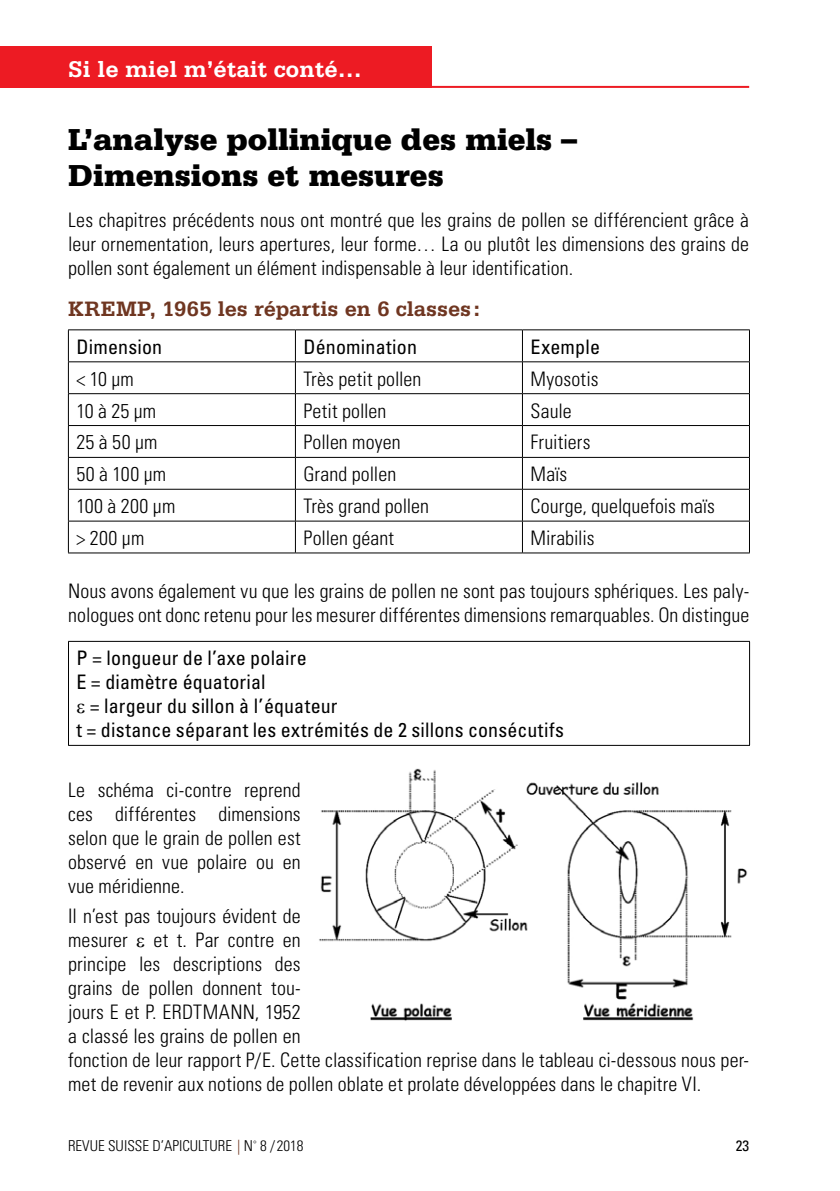
<style>
.page{position:relative;width:840px;height:1191px;background:#fff}
.page>*{position:absolute;margin:0;border:0;box-sizing:border-box;transform-origin:0 0}
.t1{font:900 32px/36px "Serifa";color:#000}
.t2{font:700 24px "Serifa";color:#fff}
.t3{font:700 22px "Serifa";letter-spacing:.02em;color:#6f3621}
.t4{font:300 condensed 20px/24px "Univers";letter-spacing:.005em;color:#000}
.t5{font:condensed 20px/24px "Univers";letter-spacing:.01em;color:#000}
.t6{font:300 condensed 15px "Univers";color:#000}
.t7{font:condensed 15px "Univers";color:#000}
.s1{color:#6f3621}
</style>
<div class="page">
<hr style="left:0;top:86px;width:748px;height:2px;background:#ed1b23">
<div style="left:0;top:47px;width:431px;height:41px;background:#ed1b23"></div>
<hr style="left:68px;top:329px;width:227px;height:1px;background:#000">
<hr style="left:68px;top:330px;width:1px;height:31px;background:#000">
<hr style="left:295px;top:329px;width:227px;height:1px;background:#000">
<hr style="left:295px;top:330px;width:1px;height:31px;background:#000">
<hr style="left:522px;top:329px;width:227px;height:1px;background:#000">
<hr style="left:522px;top:330px;width:1px;height:31px;background:#000">
<hr style="left:748px;top:330px;width:1px;height:31px;background:#000">
<hr style="left:68px;top:361px;width:227px;height:1px;background:#000">
<hr style="left:68px;top:362px;width:1px;height:31px;background:#000">
<hr style="left:295px;top:361px;width:227px;height:1px;background:#000">
<hr style="left:295px;top:362px;width:1px;height:31px;background:#000">
<hr style="left:522px;top:361px;width:227px;height:1px;background:#000">
<hr style="left:522px;top:362px;width:1px;height:31px;background:#000">
<hr style="left:748px;top:362px;width:1px;height:31px;background:#000">
<hr style="left:68px;top:393px;width:227px;height:1px;background:#000">
<hr style="left:68px;top:394px;width:1px;height:31px;background:#000">
<hr style="left:295px;top:393px;width:227px;height:1px;background:#000">
<hr style="left:295px;top:394px;width:1px;height:31px;background:#000">
<hr style="left:522px;top:393px;width:227px;height:1px;background:#000">
<hr style="left:522px;top:394px;width:1px;height:31px;background:#000">
<hr style="left:748px;top:394px;width:1px;height:31px;background:#000">
<hr style="left:68px;top:425px;width:227px;height:1px;background:#000">
<hr style="left:68px;top:426px;width:1px;height:31px;background:#000">
<hr style="left:295px;top:425px;width:227px;height:1px;background:#000">
<hr style="left:295px;top:426px;width:1px;height:31px;background:#000">
<hr style="left:522px;top:425px;width:227px;height:1px;background:#000">
<hr style="left:522px;top:426px;width:1px;height:31px;background:#000">
<hr style="left:748px;top:426px;width:1px;height:31px;background:#000">
<hr style="left:68px;top:457px;width:227px;height:1px;background:#000">
<hr style="left:68px;top:458px;width:1px;height:31px;background:#000">
<hr style="left:295px;top:457px;width:227px;height:1px;background:#000">
<hr style="left:295px;top:458px;width:1px;height:31px;background:#000">
<hr style="left:522px;top:457px;width:227px;height:1px;background:#000">
<hr style="left:522px;top:458px;width:1px;height:31px;background:#000">
<hr style="left:748px;top:458px;width:1px;height:31px;background:#000">
<hr style="left:68px;top:489px;width:227px;height:1px;background:#000">
<hr style="left:68px;top:489px;width:1px;height:32px;background:#000">
<hr style="left:295px;top:489px;width:227px;height:1px;background:#000">
<hr style="left:295px;top:489px;width:1px;height:32px;background:#000">
<hr style="left:522px;top:489px;width:227px;height:1px;background:#000">
<hr style="left:522px;top:489px;width:1px;height:32px;background:#000">
<hr style="left:748px;top:489px;width:1px;height:32px;background:#000">
<hr style="left:68px;top:521px;width:227px;height:1px;background:#000">
<hr style="left:68px;top:521px;width:1px;height:31px;background:#000">
<hr style="left:295px;top:521px;width:227px;height:1px;background:#000">
<hr style="left:295px;top:521px;width:1px;height:31px;background:#000">
<hr style="left:522px;top:521px;width:227px;height:1px;background:#000">
<hr style="left:522px;top:521px;width:1px;height:31px;background:#000">
<hr style="left:748px;top:521px;width:1px;height:31px;background:#000">
<hr style="left:68px;top:552px;width:227px;height:1px;background:#000">
<hr style="left:295px;top:552px;width:227px;height:1px;background:#000">
<hr style="left:522px;top:552px;width:227px;height:1px;background:#000">
<hr style="left:68px;top:641px;width:681px;height:1px;background:#000">
<hr style="left:68px;top:642px;width:1px;height:103px;background:#000">
<hr style="left:748px;top:642px;width:1px;height:103px;background:#000">
<hr style="left:68px;top:745px;width:681px;height:1px;background:#000">
<img style="left:319px;top:768px;width:429px;height:253px">
<p class="t2" style="left:68px;top:55px;width:295px">Si le miel m’était conté…</p>
<h1 class="t1" style="left:68px;top:121px;width:510px">L’analyse pollinique des miels –<br>Dimensions et mesures</h1>
<p class="t4" style="left:68px;top:208px;width:682px;text-align:justify">Les chapitres précédents nous ont montré que les grains de pollen se différencient grâce à leur ornementation, leurs apertures, leur forme… La ou plutôt les dimensions des grains de pollen sont également un élément indispensable à leur identification.</p>
<p class="t3" style="left:68px;top:296px;width:413px">KREMP, 1965 les répartis en 6 classes :</p>
<p class="t5" style="left:76px;top:334px;width:87px">Dimension</p>
<p class="t5" style="left:303px;top:334px;width:115px">Dénomination</p>
<p class="t5" style="left:530px;top:334px;width:71px">Exemple</p>
<p class="t4" style="left:76px;top:367px;width:59px">&lt; 10 µm</p>
<p class="t4" style="left:303px;top:367px;width:119px">Très petit pollen</p>
<p class="t4" style="left:530px;top:367px;width:69px">Myosotis</p>
<p class="t4" style="left:76px;top:398px;width:81px">10 à 25 µm</p>
<p class="t4" style="left:303px;top:398px;width:84px">Petit pollen</p>
<p class="t4" style="left:530px;top:398px;width:43px">Saule</p>
<p class="t4" style="left:76px;top:430px;width:82px">25 à 50 µm</p>
<p class="t4" style="left:303px;top:430px;width:99px">Pollen moyen</p>
<p class="t4" style="left:530px;top:430px;width:61px">Fruitiers</p>
<p class="t4" style="left:76px;top:462px;width:91px">50 à 100 µm</p>
<p class="t4" style="left:303px;top:462px;width:94px">Grand pollen</p>
<p class="t4" style="left:530px;top:462px;width:38px">Maïs</p>
<p class="t4" style="left:76px;top:494px;width:100px">100 à 200 µm</p>
<p class="t4" style="left:303px;top:494px;width:127px">Très grand pollen</p>
<p class="t4" style="left:530px;top:494px;width:186px">Courge, quelquefois maïs</p>
<p class="t4" style="left:76px;top:526px;width:69px">&gt; 200 µm</p>
<p class="t4" style="left:303px;top:526px;width:92px">Pollen géant</p>
<p class="t4" style="left:530px;top:526px;width:65px">Mirabilis</p>
<p class="t4" style="left:68px;top:578px;width:682px">Nous avons également vu que les grains de pollen ne sont pas toujours sphériques. Les paly&shy;nologues ont donc retenu pour les mesurer différentes dimensions remarquables. On distingue</p>
<p class="t5" style="left:76px;top:646px;width:232px">P = longueur de l’axe polaire<br>E = diamètre équatorial</p>
<p class="t5" style="left:76px;top:694px;width:489px;text-indent:13px">= largeur du sillon à l’équateur<br>t = distance séparant les extrémités de 2 sillons consécutifs</p>
<p class="t4" style="left:68px;top:778px;width:234px;text-align:justify">Le schéma ci-contre reprend ces différentes dimensions selon que le grain de pollen est observé en vue polaire ou en vue méridienne.</p>
<p class="t4" style="left:68px;top:903px;width:234px">Il n’est pas toujours évident de mesurer</p>
<p class="t4" style="left:68px;top:927px;width:682px;text-indent:85px">et t. Par contre en<br>principe les descriptions des<br>grains de pollen donnent tou-<br>jours E et P. ERDTMANN, 1952<br>a classé les grains de pollen en<br>fonction de leur rapport P/E. Cette classification reprise dans le tableau ci-dessous nous per&shy;met de revenir aux notions de pollen oblate et prolate développées dans le chapitre VI.</p>
<p class="t6" style="left:68px;top:1137px;width:237px">REVUE SUISSE D’APICULTURE <span class="s1">|</span> N<sup>°</sup> 8 / 2018</p>
<p class="t7" style="left:735px;top:1136px;width:15px">23</p>
</div>
